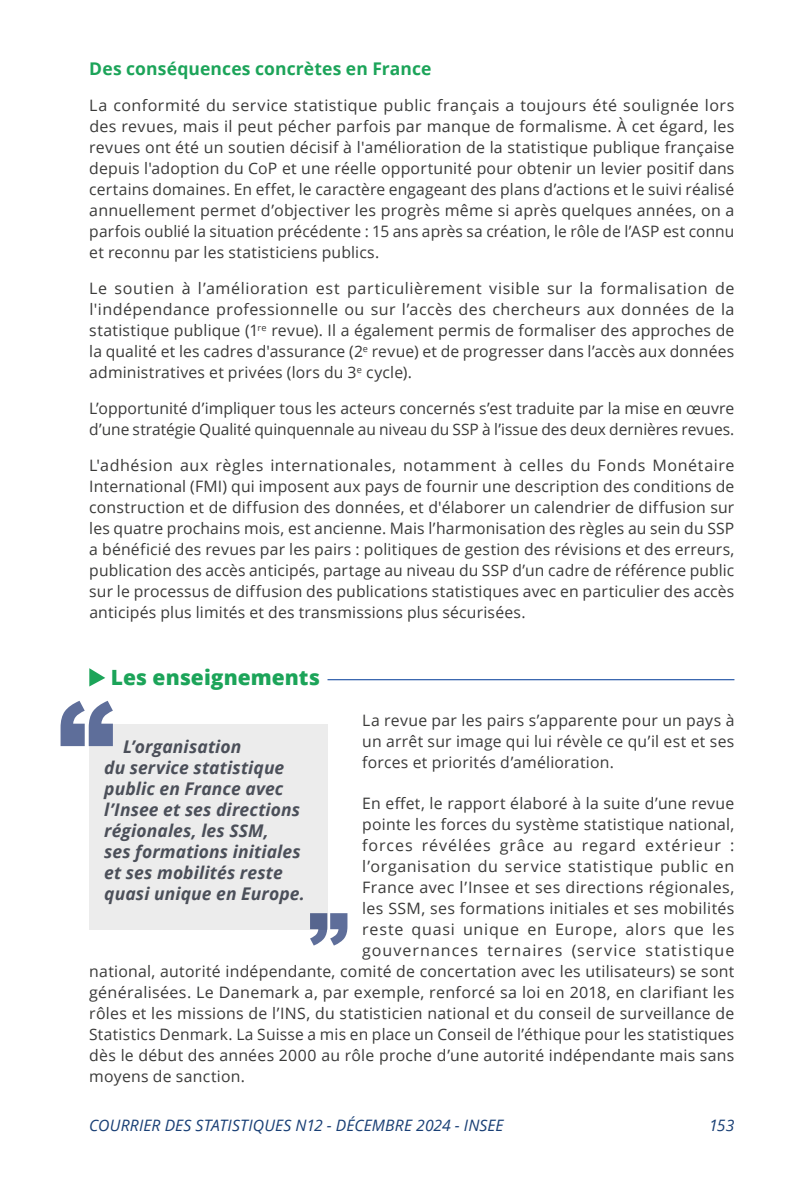
<style>
.page{position:relative;width:794px;height:1191px;background:#fff}
.page>*{position:absolute;margin:0;border:0;box-sizing:border-box;transform-origin:0 0}
.t1{font:800 21px "Open Sans";color:#1ca459}
.t2{font:italic 700 17.5px/21px "Open Sans";letter-spacing:.005em;color:#4b4f59}
.t3{font:700 17.5px "Open Sans";letter-spacing:.005em;color:#1ca459}
.t4{font:15.75px/21px "Open Sans";letter-spacing:.015em;color:#3a3a39;text-align:justify}
.t5{font:italic 15.75px "Open Sans";letter-spacing:.01em;color:#193f75}
.t6{font:15.75px "Open Sans";letter-spacing:.035em;color:#3a3a39}
.t7{font:15.75px "Open Sans";letter-spacing:.06em;color:#3a3a39}
.t8{font:15.75px "Open Sans";letter-spacing:.055em;color:#3a3a39}
.t9{font:15.75px "Open Sans";letter-spacing:.045em;color:#3a3a39}
</style>
<div class="page">
<hr style="left:327px;top:679px;width:407px;height:1px;background:#3c68b0">
<svg style="left:89px;top:668px;width:16px;height:18px"></svg>
<div style="left:89px;top:724px;width:238px;height:205px;background:#ececec"></div>
<svg style="left:61px;top:701px;width:52px;height:45px"></svg>
<svg style="left:310px;top:913px;width:37px;height:32px"></svg>
<p class="t3" style="left:89px;top:57px;width:343px">Des conséquences concrètes en France</p>
<p class="t4" style="left:89px;top:95px;width:646px">La conformité du service statistique public français a toujours été soulignée lors des revues, mais il peut pécher parfois par manque de formalisme. À cet égard, les revues ont été un soutien décisif à l'amélioration de la statistique publique française depuis l'adoption du CoP et une réelle opportunité pour obtenir un levier positif dans certains domaines. En effet, le caractère engageant des plans d’actions et le suivi réalisé annuellement permet d’objectiver les progrès même si après quelques années, on a parfois oublié la situation précédente : 15 ans après sa création, le rôle de l’ASP est connu et reconnu par les statisticiens publics.</p>
<p class="t4" style="left:89px;top:278px;width:646px">Le soutien à l’amélioration est particulièrement visible sur la formalisation de l'indépendance professionnelle ou sur l’accès des chercheurs aux données de la statistique publique (1<sup>re</sup> revue). Il a également permis de formaliser des approches de la qualité et les cadres d'assurance (2<sup>e</sup> revue) et de progresser dans l’accès aux données administratives et privées (lors du 3<sup>e</sup> cycle).</p>
<p class="t4" style="left:89px;top:397px;width:646px">L’opportunité d’impliquer tous les acteurs concernés s’est traduite par la mise en œuvre d’une stratégie Qualité quinquennale au niveau du SSP à l’issue des deux dernières revues.</p>
<p class="t4" style="left:89px;top:454px;width:646px">L'adhésion aux règles internationales, notamment à celles du Fonds Monétaire International (FMI) qui imposent aux pays de fournir une description des conditions de construction et de diffusion des données, et d'élaborer un calendrier de diffusion sur les quatre prochains mois, est ancienne. Mais l’harmonisation des règles au sein du SSP a bénéficié des revues par les pairs : politiques de gestion des révisions et des erreurs, publication des accès anticipés, partage au niveau du SSP d’un cadre de référence public sur le processus de diffusion des publications statistiques avec en particulier des accès anticipés plus limités et des transmissions plus sécurisées.</p>
<h1 class="t1" style="left:111px;top:661px;width:211px">Les enseignements</h1>
<p class="t4" style="left:362px;top:709px;width:374px">La revue par les pairs s’apparente pour un pays à un arrêt sur image qui lui révèle ce qu’il est et ses forces et priorités d’amélioration.</p>
<p class="t4" style="left:362px;top:792px;width:374px">En effet, le rapport élaboré à la suite d’une revue</p>
<p class="t4" style="left:362px;top:813px;width:374px">pointe les forces du système statistique national,</p>
<p class="t8" style="left:362px;top:834px;width:374px">forces révélées grâce au regard extérieur :</p>
<p class="t6" style="left:362px;top:855px;width:374px">l’organisation du service statistique public en</p>
<p class="t4" style="left:362px;top:876px;width:374px">France avec l’Insee et ses directions régionales,</p>
<p class="t4" style="left:362px;top:897px;width:374px">les SSM, ses formations initiales et ses mobilités</p>
<p class="t9" style="left:362px;top:918px;width:374px">reste quasi unique en Europe, alors que les</p>
<p class="t7" style="left:362px;top:939px;width:374px">gouvernances ternaires (service statistique</p>
<p class="t4" style="left:89px;top:960px;width:646px">national, autorité indépendante, comité de concertation avec les utilisateurs) se sont</p>
<p class="t4" style="left:89px;top:981px;width:646px">généralisées. Le Danemark a, par exemple, renforcé sa loi en 2018, en clarifiant les</p>
<p class="t4" style="left:89px;top:1002px;width:646px">rôles et les missions de l’INS, du statisticien national et du conseil de surveillance de</p>
<p class="t4" style="left:89px;top:1023px;width:646px">Statistics Denmark. La Suisse a mis en place un Conseil de l’éthique pour les statistiques</p>
<p class="t4" style="left:89px;top:1044px;width:646px">dès le début des années 2000 au rôle proche d’une autorité indépendante mais sans</p>
<p class="t4" style="left:89px;top:1065px;width:157px">moyens de sanction.</p>
<p class="t2" style="left:104px;top:735px;width:202px;text-indent:19px">L’organisation<br>du service statistique public en France avec l’Insee et ses directions régionales, les SSM,<br>ses formations initiales et ses mobilités reste quasi unique en Europe.</p>
<p class="t5" style="left:89px;top:1114px;width:416px">COURRIER DES STATISTIQUES N12 - DÉCEMBRE 2024 - INSEE</p>
<p class="t5" style="left:709px;top:1114px;width:27px">153</p>
</div>
